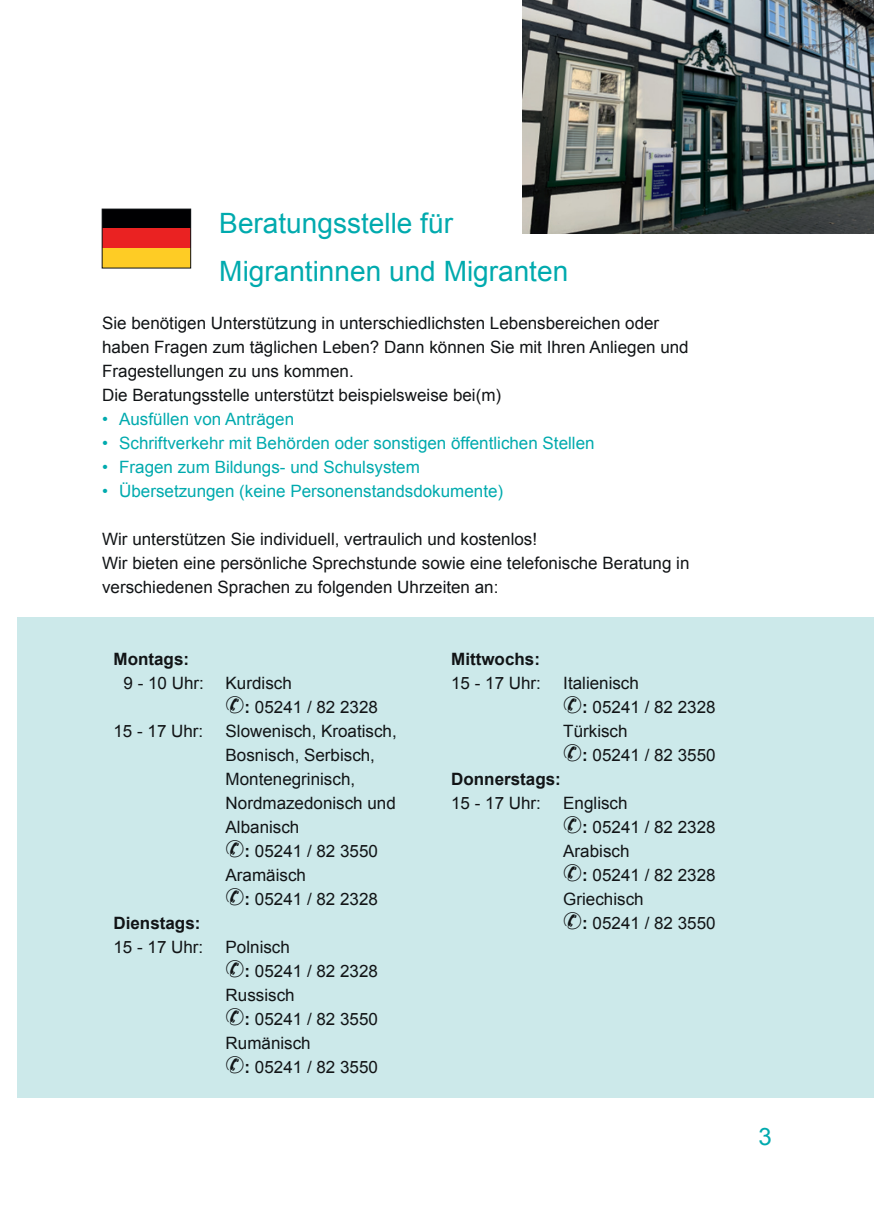
<style>
.page{position:relative;width:874px;height:1225px;background:#fff}
.page>*{position:absolute;margin:0;border:0;box-sizing:border-box;transform-origin:0 0}
.t1{font:28px/48px "Arial";color:#00aaae}
.t2{font:24px "Arial";color:#00aaae}
.t3{font:17px/24px "Arial";color:#111416}
.t4{font:17px "Arial";color:#00aaae}
.t5{font:700 17px "Arial";color:#111416}
.s1{font-weight:700}
</style>
<div class="page">
<img style="left:522px;top:0;width:351px;height:233px">
<div style="left:17px;top:617px;width:856px;height:480px;background:#cce9ea"></div>
<div style="left:102px;top:209px;width:88px;height:59px;background:#000002"></div>
<div style="left:102px;top:229px;width:88px;height:39px;background:#ea2222"></div>
<div style="left:102px;top:248px;width:88px;height:20px;background:#fecc25"></div>
<div style="left:102px;top:209px;width:89px;height:59px;border:1px solid #111416"></div>
<h1 class="t1" style="left:219px;top:199px;width:350px">Beratungsstelle für<br>Migrantinnen und Migranten</h1>
<p class="t3" style="left:102px;top:311px;width:587px">Sie benötigen Unterstützung in unterschiedlichsten Lebensbereichen oder haben Fragen zum täglichen Leben? Dann können Sie mit Ihren Anliegen und Fragestellungen zu uns kommen.<br>Die Beratungsstelle unterstützt beispielsweise bei(m)</p>
<p class="t4" style="left:102px;top:408px;width:193px">• Ausfüllen von Anträgen</p>
<p class="t4" style="left:102px;top:432px;width:493px">• Schriftverkehr mit Behörden oder sonstigen öffentlichen Stellen</p>
<p class="t4" style="left:102px;top:456px;width:319px">• Fragen zum Bildungs- und Schulsystem</p>
<p class="t4" style="left:102px;top:480px;width:402px">• Übersetzungen (keine Personenstandsdokumente)</p>
<p class="t3" style="left:102px;top:527px;width:588px">Wir unterstützen Sie individuell, vertraulich und kostenlos!<br>Wir bieten eine persönliche Sprechstunde sowie eine telefonische Beratung in verschiedenen Sprachen zu folgenden Uhrzeiten an:</p>
<p class="t5" style="left:113px;top:648px;width:77px">Montags:</p>
<p class="t3" style="left:123px;top:671px;width:82px">9 - 10 Uhr:</p>
<p class="t3" style="left:225px;top:671px;width:154px">Kurdisch<br>✆<span class="s1">:</span> 05241 / 82 2328</p>
<p class="t3" style="left:113px;top:719px;width:91px">15 - 17 Uhr:</p>
<p class="t3" style="left:225px;top:719px;width:173px">Slowenisch, Kroatisch,<br>Bosnisch, Serbisch,<br>Montenegrinisch,<br>Nordmazedonisch und<br>Albanisch<br>✆<span class="s1">:</span> 05241 / 82 3550<br>Aramäisch<br>✆<span class="s1">:</span> 05241 / 82 2328</p>
<p class="t5" style="left:113px;top:912px;width:88px">Dienstags:</p>
<p class="t3" style="left:113px;top:935px;width:91px">15 - 17 Uhr:</p>
<p class="t3" style="left:225px;top:935px;width:154px">Polnisch<br>✆<span class="s1">:</span> 05241 / 82 2328<br>Russisch<br>✆<span class="s1">:</span> 05241 / 82 3550<br>Rumänisch<br>✆<span class="s1">:</span> 05241 / 82 3550</p>
<p class="t5" style="left:451px;top:648px;width:90px">Mittwochs:</p>
<p class="t3" style="left:451px;top:671px;width:91px">15 - 17 Uhr:</p>
<p class="t3" style="left:563px;top:671px;width:154px">Italienisch<br>✆<span class="s1">:</span> 05241 / 82 2328<br>Türkisch<br>✆<span class="s1">:</span> 05241 / 82 3550</p>
<p class="t5" style="left:451px;top:768px;width:111px">Donnerstags:</p>
<p class="t3" style="left:451px;top:791px;width:91px">15 - 17 Uhr:</p>
<p class="t3" style="left:563px;top:791px;width:154px">Englisch<br>✆<span class="s1">:</span> 05241 / 82 2328<br>Arabisch<br>✆<span class="s1">:</span> 05241 / 82 2328<br>Griechisch<br>✆<span class="s1">:</span> 05241 / 82 3550</p>
<h2 class="t2" style="left:758px;top:1121px;width:15px">3</h2>
</div>
